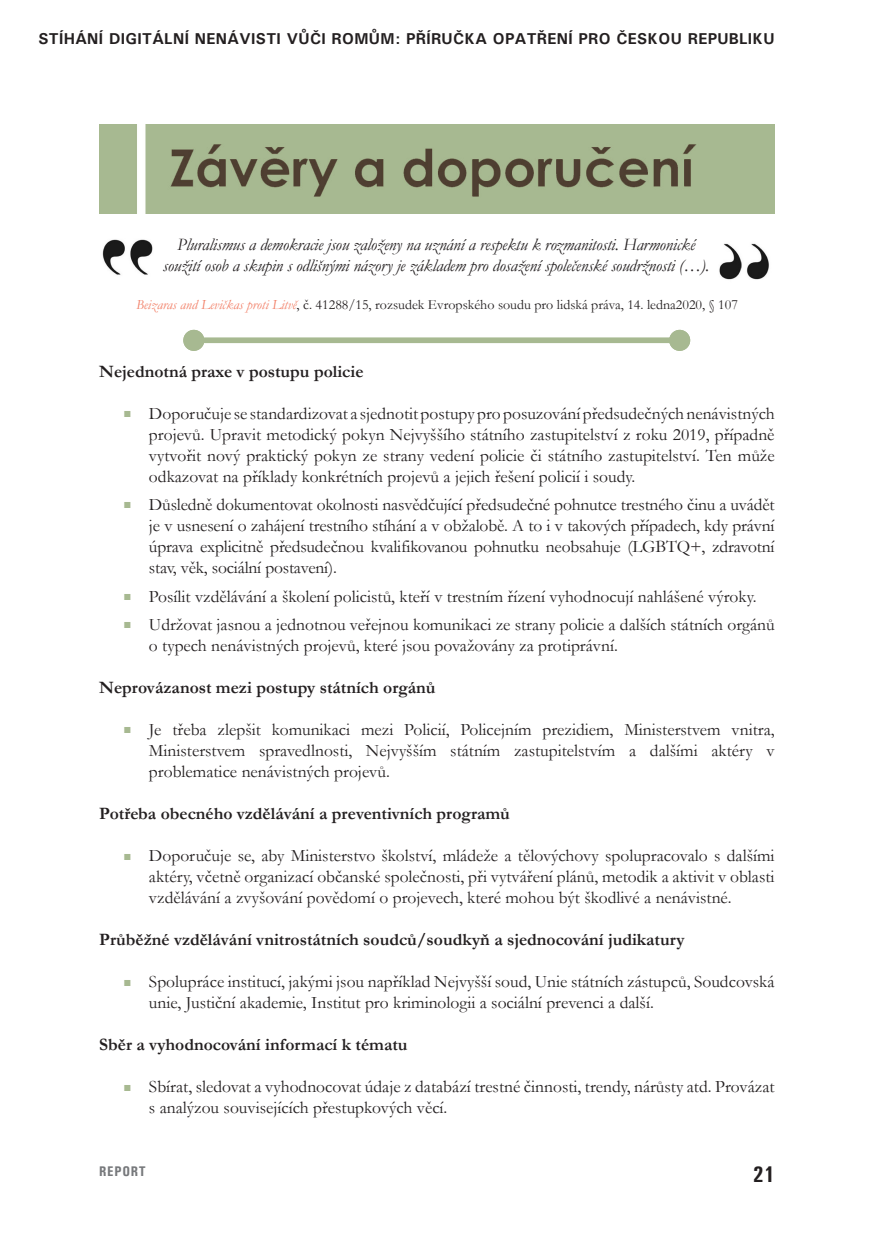
<style>
.page{position:relative;width:874px;height:1241px;background:#fff}
.page>*{position:absolute;margin:0;border:0;box-sizing:border-box;transform-origin:0 0}
.t1{font:700 condensed 22.75px "Univers";color:#231f20}
.t2{font:17.5px/21px "Garamond";color:#231f20;text-align:justify}
.t3{font:700 17.5px "Garamond";color:#231f20}
.t4{font:italic 17.5px/21px "Garamond";letter-spacing:-.01em;color:#231f20;text-align:center}
.t5{font:700 15.75px "Univers";letter-spacing:.02em;color:#231f20}
.t6{font:14px "Garamond";color:#231f20}
.t7{font:700 condensed 14px "Univers";letter-spacing:.05em;color:#76787b}
.s1{font-style:italic;color:#f28068}
</style>
<div class="page">
<div style="left:194px;top:337px;width:485px;height:6px;background:#a7b991"></div>
<div style="left:183px;top:330px;width:21px;height:21px;background:#a7b991;border-radius:50%"></div>
<div style="left:668px;top:330px;width:21px;height:21px;background:#a7b991;border-radius:50%"></div>
<img style="left:99px;top:124px;width:675px;height:89px">
<img style="left:102px;top:239px;width:51px;height:36px">
<img style="left:719px;top:243px;width:50px;height:37px">
<p class="t5" style="left:38px;top:28px;width:737px">STÍHÁNÍ DIGITÁLNÍ NENÁVISTI VŮČI ROMŮM: PŘÍRUČKA OPATŘENÍ PRO ČESKOU REPUBLIKU</p>
<p class="t4" style="left:163px;top:233px;width:547px">Pluralismus a demokracie jsou založeny na uznání a respektu k rozmanitosti. Harmonické soužití osob a skupin s odlišnými názory je základem pro dosažení společenské soudržnosti (…).</p>
<p class="t6" style="left:136px;top:295px;width:603px"><span class="s1">Beizaras and Levičkas proti Litvě</span>, č. 41288/15, rozsudek Evropského soudu pro lidská práva, 14. ledna 2020, § 107</p>
<p class="t3" style="left:99px;top:359px;width:266px">Nejednotná praxe v postupu policie</p>
<p class="t2" style="left:149px;top:402px;width:627px">Doporučuje se standardizovat a sjednotit postupy pro posuzování předsudečných nenávistných projevů. Upravit metodický pokyn Nejvyššího státního zastupitelství z roku 2019, případně vytvořit nový praktický pokyn ze strany vedení policie či státního zastupitelství. Ten může odkazovat na příklady konkrétních projevů a jejich řešení policií i soudy.</p>
<p class="t2" style="left:149px;top:493px;width:627px">Důsledně dokumentovat okolnosti nasvědčující předsudečné pohnutce trestného činu a uvádět je v usnesení o zahájení trestního stíhání a v obžalobě. A to i v takových případech, kdy právní úprava explicitně předsudečnou kvalifikovanou pohnutku neobsahuje (LGBTQ+, zdravotní stav, věk, sociální postavení).</p>
<p class="t2" style="left:149px;top:581px;width:627px;line-height:28.5px">Posílit vzdělávání a školení policistů, kteří v trestním řízení vyhodnocují nahlášené výroky.<br>Udržovat jasnou a jednotnou veřejnou komunikaci ze strany policie a dalších státních orgánů</p>
<p class="t2" style="left:149px;top:634px;width:470px">o typech nenávistných projevů, které jsou považovány za protiprávní.</p>
<p class="t3" style="left:99px;top:675px;width:337px">Neprovázanost mezi postupy státních orgánů</p>
<p class="t2" style="left:149px;top:718px;width:627px">Je třeba zlepšit komunikaci mezi Policií, Policejním prezidiem, Ministerstvem vnitra, Ministerstvem spravedlnosti, Nejvyšším státním zastupitelstvím a dalšími aktéry v problematice nenávistných projevů.</p>
<p class="t3" style="left:99px;top:801px;width:412px">Potřeba obecného vzdělávání a preventivních programů</p>
<p class="t2" style="left:149px;top:844px;width:626px">Doporučuje se, aby Ministerstvo školství, mládeže a tělovýchovy spolupracovalo s dalšími aktéry, včetně organizací občanské společnosti, při vytváření plánů, metodik a aktivit v oblasti vzdělávání a zvyšování povědomí o projevech, které mohou být škodlivé a nenávistné.</p>
<p class="t3" style="left:99px;top:927px;width:586px">Průběžné vzdělávání vnitrostátních soudců/soudkyň a sjednocování judikatury</p>
<p class="t2" style="left:149px;top:970px;width:627px">Spolupráce institucí, jakými jsou například Nejvyšší soud, Unie státních zástupců, Soudcovská unie, Justiční akademie, Institut pro kriminologii a sociální prevenci a další.</p>
<p class="t3" style="left:99px;top:1032px;width:309px">Sběr a vyhodnocování informací k tématu</p>
<p class="t2" style="left:149px;top:1075px;width:627px">Sbírat, sledovat a vyhodnocovat údaje z databází trestné činnosti, trendy, nárůsty atd. Provázat s analýzou souvisejících přestupkových věcí.</p>
<p class="t7" style="left:99px;top:1162px;width:48px">REPORT</p>
<p class="t1" style="left:752px;top:1160px;width:23px">21</p>
</div>
